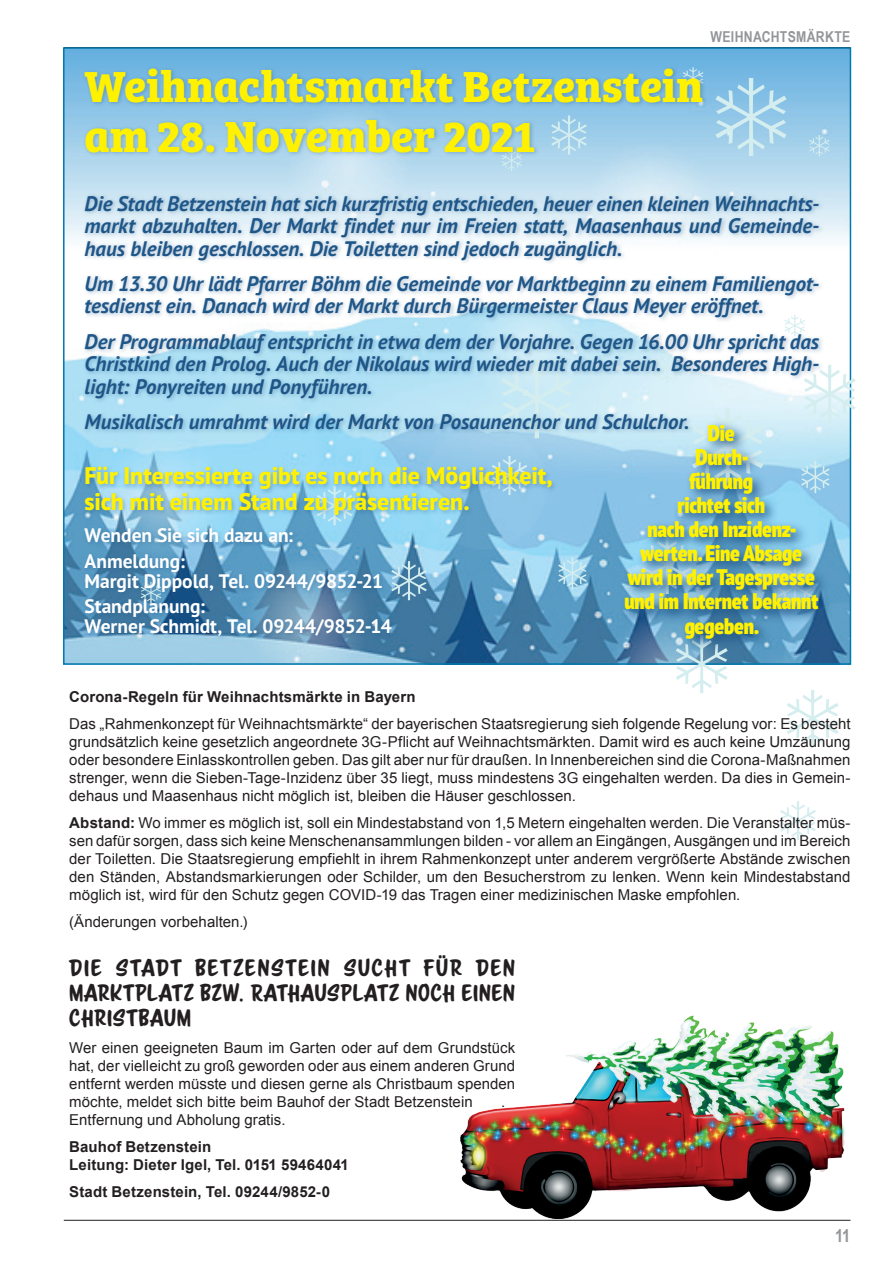
<style>
.page{position:relative;width:893px;height:1263px;background:#fff}
.page>*{position:absolute;margin:0;border:0;box-sizing:border-box;transform-origin:0 0}
.t1{font:700 45px/49.8px "Bree Serif";letter-spacing:-.005em;color:#fff101}
.t2{font:800 24px/25.5px "PT Sans Pro";color:#fff101}
.t3{font:900 condensed 22.5px/24.2px "PT Sans Pro";letter-spacing:-.01em;color:#fff101;text-align:center}
.t4{font:italic 700 21px/22.5px "PT Sans Pro";letter-spacing:-.005em;color:#1f5688;text-align:justify}
.t5{font:21px/25.2px "Scriptorama Markdown JF";letter-spacing:.025em;color:#231f20;text-align:justify}
.t6{font:700 19.5px/26px "PT Sans Pro";letter-spacing:-.005em;color:#fff}
.t7{font:700 18px "Arial Narrow";color:#939598}
.t8{font:15px/18px "Arial";letter-spacing:.005em;color:#231f20;text-align:justify}
.t9{font:700 15px/18px "Arial";letter-spacing:.005em;color:#231f20}
.t10{font:700 15px "Arial Narrow";letter-spacing:.02em;color:#939598}
.s1{font-weight:700}
</style>
<div class="page">
<hr style="left:64px;top:1220px;width:786px;height:1px;background:#231f20">
<img style="left:66px;top:50px;width:782px;height:612px">
<img style="left:460px;top:1015px;width:385px;height:203px">
<svg style="left:676px;top:653px;width:52px;height:40px"></svg>
<svg style="left:825px;top:365px;width:31px;height:58px"></svg>
<svg style="left:787px;top:690px;width:52px;height:57px"></svg>
<svg style="left:780px;top:801px;width:36px;height:39px"></svg>
<svg style="left:825px;top:135px;width:5px;height:21px"></svg>
<div style="left:82px;top:66px;width:743px;height:575px;background:#1f5688;opacity:.35"></div>
<svg style="left:620px;top:419px;width:212px;height:234px;background:#77adce"></svg>
<p class="t10" style="left:710px;top:26px;width:141px">WEIHNACHTSMÄRKTE</p>
<h1 class="t1" style="left:85px;top:58px;width:620px">Weihnachtsmarkt Betzenstein am 28. November 2021</h1>
<p class="t4" style="left:85px;top:192px;width:736px">Die Stadt Betzenstein hat sich kurzfristig entschieden, heuer einen kleinen Weihnachts&shy;markt abzuhalten. Der Markt findet nur im Freien statt, Maasenhaus und Gemeinde&shy;haus bleiben geschlossen. Die Toiletten sind jedoch zugänglich.</p>
<h3 class="t4" style="left:85px;top:272px;width:736px">Um 13.30 Uhr lädt Pfarrer Böhm die Gemeinde vor Marktbeginn zu einem Familiengot&shy;tesdienst ein. Danach wird der Markt durch Bürgermeister Claus Meyer eröffnet.</h3>
<h3 class="t4" style="left:85px;top:330px;width:736px">Der Programmablauf entspricht in etwa dem der Vorjahre. Gegen 16.00 Uhr spricht das Christkind den Prolog. Auch der Nikolaus wird wieder mit dabei sein. Besonderes High&shy;light: Ponyreiten und Ponyführen.</h3>
<h3 class="t4" style="left:85px;top:410px;width:606px">Musikalisch umrahmt wird der Markt von Posaunenchor und Schulchor.</h3>
<h2 class="t2" style="left:85px;top:463px;width:470px">Für Interessierte gibt es noch die Möglichkeit, sich mit einem Stand zu präsentieren.</h2>
<h3 class="t6" style="left:85px;top:522px;width:210px">Wenden Sie sich dazu an:<br>Anmeldung:</h3>
<h3 class="t6" style="left:85px;top:567px;width:300px">Margit Dippold, Tel. 09244/9852-21<br>Standplanung:</h3>
<h3 class="t6" style="left:85px;top:613px;width:309px">Werner Schmidt, Tel. 09244/9852-14</h3>
<h3 class="t3" style="left:624px;top:420px;width:195px">Die<br>Durch-<br>führung<br>richtet sich<br>nach den Inzidenz&shy;werten. Eine Absage wird in der Tagespresse und im Internet bekannt gegeben.</h3>
<p class="t9" style="left:69px;top:688px;width:348px">Corona-Regeln für Weihnachtsmärkte in Bayern</p>
<p class="t8" style="left:69px;top:715px;width:783px">Das „Rahmenkonzept für Weihnachtsmärkte“ der bayerischen Staatsregierung sieh folgende Regelung vor: Es besteht grundsätzlich keine gesetzlich angeordnete 3G-Pflicht auf Weihnachtsmärkten. Damit wird es auch keine Umzäunung oder besondere Einlasskontrollen geben. Das gilt aber nur für draußen. In Innenbereichen sind die Corona-Maßnahmen strenger, wenn die Sieben-Tage-Inzidenz über 35 liegt, muss mindestens 3G eingehalten werden. Da dies in Gemein&shy;dehaus und Maasenhaus nicht möglich ist, bleiben die Häuser geschlossen.</p>
<p class="t8" style="left:69px;top:814px;width:783px"><span class="s1">Abstand:</span> Wo immer es möglich ist, soll ein Mindestabstand von 1,5 Metern eingehalten werden. Die Veranstalter müs&shy;sen dafür sorgen, dass sich keine Menschenansammlungen bilden - vor allem an Eingängen, Ausgängen und im Bereich der Toiletten. Die Staatsregierung empfiehlt in ihrem Rahmenkonzept unter anderem vergrößerte Abstände zwischen den Ständen, Abstandsmarkierungen oder Schilder, um den Besucherstrom zu lenken. Wenn kein Mindestabstand möglich ist, wird für den Schutz gegen COVID-19 das Tragen einer medizinischen Maske empfohlen.</p>
<p class="t8" style="left:69px;top:913px;width:180px">(Änderungen vorbehalten.)</p>
<h3 class="t5" style="left:69px;top:955px;width:447px">DIE STADT BETZENSTEIN SUCHT FÜR DEN MARKTPLATZ BZW. RATHAUSPLATZ NOCH EINEN CHRISTBAUM</h3>
<p class="t8" style="left:69px;top:1039px;width:447px">Wer einen geeigneten Baum im Garten oder auf dem Grundstück hat, der vielleicht zu groß geworden oder aus einem anderen Grund entfernt werden müsste und diesen gerne als Christbaum spenden möchte, meldet sich bitte beim Bauhof der Stadt Betzenstein</p>
<p class="t8" style="left:501px;top:1093px;width:6px">.</p>
<p class="t8" style="left:69px;top:1111px;width:218px">Entfernung und Abholung gratis.</p>
<p class="t9" style="left:69px;top:1138px;width:281px">Bauhof Betzenstein<br>Leitung: Dieter Igel, Tel. 0151 59464041</p>
<p class="t9" style="left:69px;top:1183px;width:262px">Stadt Betzenstein, Tel. 09244/9852-0</p>
<p class="t7" style="left:835px;top:1222px;width:17px">11</p>
</div>
